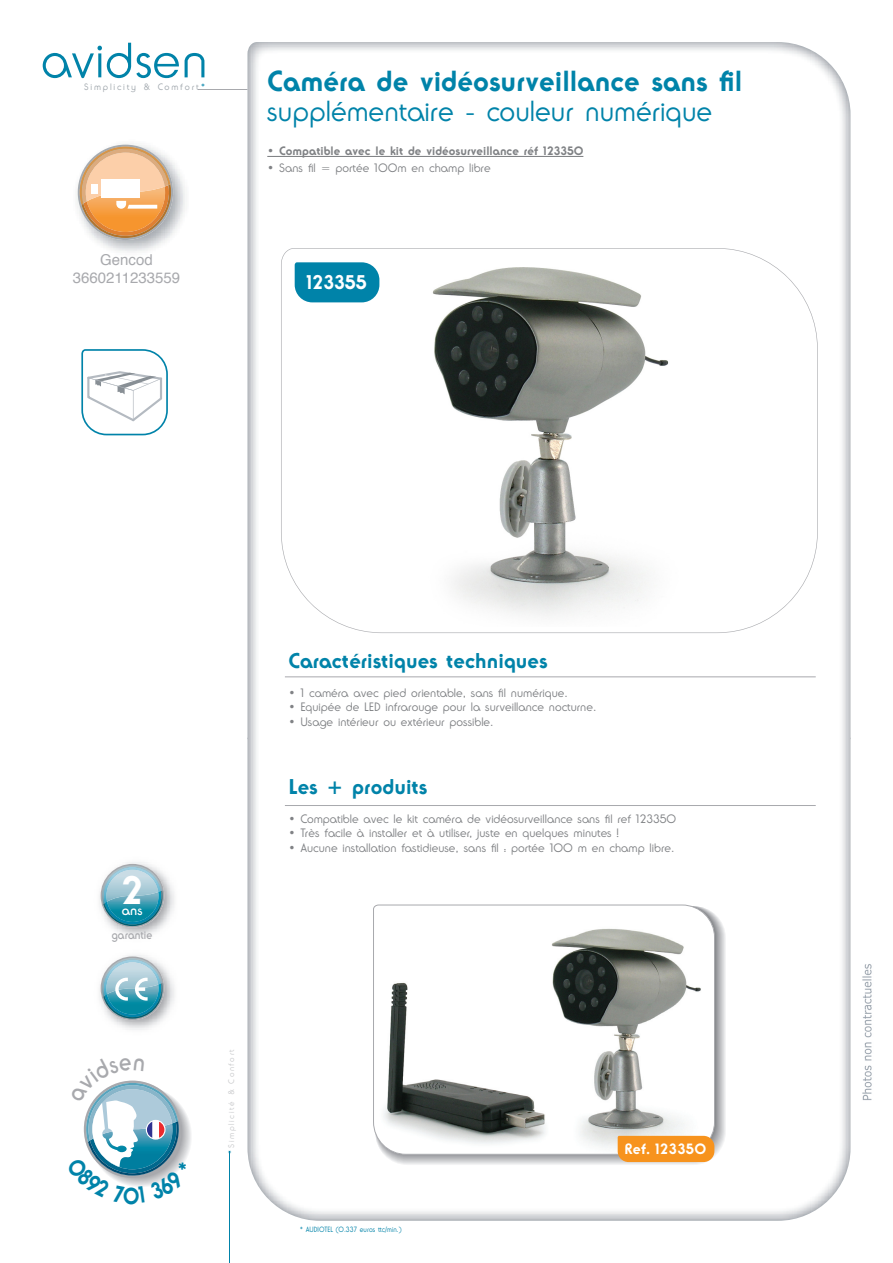
<style>
.page{position:relative;width:893px;height:1263px;background:#fff}
.page>*{position:absolute;margin:0;border:0;box-sizing:border-box;transform-origin:0 0}
.t1{font:700 39px "Ronda IT Cby BT";color:#fff}
.t2{font:700 28.5px "Ronda IT Cby BT";color:#0083a9}
.t3{font:300 28.5px "Ronda IT Cby BT";color:#0083a9}
.t4{font:700 21px "Ronda IT Cby BT";color:#0083a9}
.t5{font:700 19.5px "Ronda IT Cby BT";color:#fff}
.t6{font:15px "Helvetica";color:#a8a9ad}
.t7{font:700 14.7px "Ronda IT Cby BT";letter-spacing:.03em;color:#fff}
.t8{font:13.5px "Ronda IT Cby BT";color:#fff}
.t9{font:300 12px "Ronda IT Cby BT";color:#808285}
.t10{font:700 12px "Ronda IT Cby BT";color:#808285}
.t11{font:12px "Ronda IT Cby BT";color:#a8a9ad;scale:.9 1}
.t12{font:300 9.15px "Ronda IT Cby BT";letter-spacing:.2em;color:#9ea5ab}
.t13{font:300 8.1px "Ronda IT Cby BT";letter-spacing:.2em;color:#c7c8ca}
.t14{font:300 7.5px "Ronda IT Cby BT";color:#0083a9;scale:.9 1}
.s1{font-family:"Scriptcole";font-weight:400}
.s2{color:#0083a9}
</style>
<div class="page">
<img style="left:862px;top:964px;width:10px;height:136px">
<hr style="left:199px;top:89px;width:50px;height:1px;background:#a8a9ad">
<svg style="left:185px;top:53px;width:19px;height:24px"></svg>
<svg style="left:43px;top:43px;width:136px;height:35px"></svg>
<hr style="left:229px;top:1152px;width:1px;height:111px;background:#0083a9">
<img style="left:247px;top:42px;width:603px;height:1179px">
<img style="left:99px;top:955px;width:76px;height:75px">
<svg style="left:101px;top:956px;width:63px;height:64px"></svg>
<img style="left:99px;top:862px;width:76px;height:75px">
<svg style="left:101px;top:864px;width:63px;height:63px;background:#5ea6b5"></svg>
<img style="left:102px;top:865px;width:60px;height:39px">
<svg style="left:281px;top:248px;width:537px;height:385px"></svg>
<img style="left:76px;top:143px;width:109px;height:109px">
<svg style="left:78px;top:145px;width:95px;height:95px"></svg>
<div style="left:91px;top:184px;width:7px;height:10px;background:#fff"></div>
<svg style="left:81px;top:349px;width:87px;height:86px"></svg>
<hr style="left:267px;top:156px;width:316px;height:1px;background:#808285">
<hr style="left:285px;top:676px;width:531px;height:1px;background:#a8a9ad">
<hr style="left:285px;top:805px;width:531px;height:1px;background:#a8a9ad">
<svg style="left:373px;top:904px;width:342px;height:251px"></svg>
<div style="left:618px;top:1136px;width:96px;height:26px;background:#f7931d"></div>
<img style="left:386px;top:254px;width:324px;height:373px">
<svg style="left:83px;top:1080px;width:105px;height:107px"></svg>
<p class="t12" style="left:84px;top:81px;width:123px">Simplicity <span class="s1">&amp;</span> Comfort<span class="s2">*</span></p>
<p class="t6" style="left:100px;top:246px;width:54px">Gencod</p>
<p class="t6" style="left:73px;top:264px;width:109px">3660211233559</p>
<p class="t2" style="left:267px;top:64px;width:477px">Caméra de vidéosurveillance sans fil</p>
<p class="t3" style="left:267px;top:94px;width:446px">supplémentaire - couleur numérique</p>
<p class="t10" style="left:267px;top:144px;width:318px">• Compatible avec le kit de vidéosurveillance réf 123350</p>
<p class="t9" style="left:267px;top:160px;width:225px">• Sans fil = portée 100m en champ libre</p>
<p class="t5" style="left:306px;top:270px;width:62px">123355</p>
<p class="t1" style="left:121px;top:866px;width:23px">2</p>
<p class="t8" style="left:122px;top:901px;width:22px">ans</p>
<p class="t11" style="left:112px;top:927px;width:47px">garantie</p>
<p class="t4" style="left:288px;top:648px;width:261px">Caractéristiques techniques</p>
<p class="t9" style="left:288px;top:685px;width:281px">• 1 caméra avec pied orientable, sans fil numérique.</p>
<p class="t9" style="left:288px;top:699px;width:309px">• Equipée de LED infrarouge pour la surveillance nocturne.</p>
<p class="t9" style="left:288px;top:714px;width:207px">• Usage intérieur ou extérieur possible.</p>
<p class="t4" style="left:288px;top:774px;width:141px">Les + produits</p>
<p class="t9" style="left:288px;top:811px;width:389px">• Compatible avec le kit caméra de vidéosurveillance sans fil ref 123350</p>
<p class="t9" style="left:288px;top:825px;width:332px">• Très facile à installer et à utiliser, juste en quelques minutes !</p>
<p class="t9" style="left:288px;top:840px;width:387px">• Aucune installation fastidieuse, sans fil : portée 100 m en champ libre.</p>
<p class="t13" style="left:226px;top:1154px;width:106px;rotate:-90deg"><span class="s2">*</span>Simplicité <span class="s1">&amp;</span> Confort</p>
<p class="t14" style="left:300px;top:1225px;width:115px">* AUDIOTEL (0.337 euros ttc/min.)</p>
<p class="t7" style="left:624px;top:1139px;width:84px">Ref. 123350</p>
</div>
